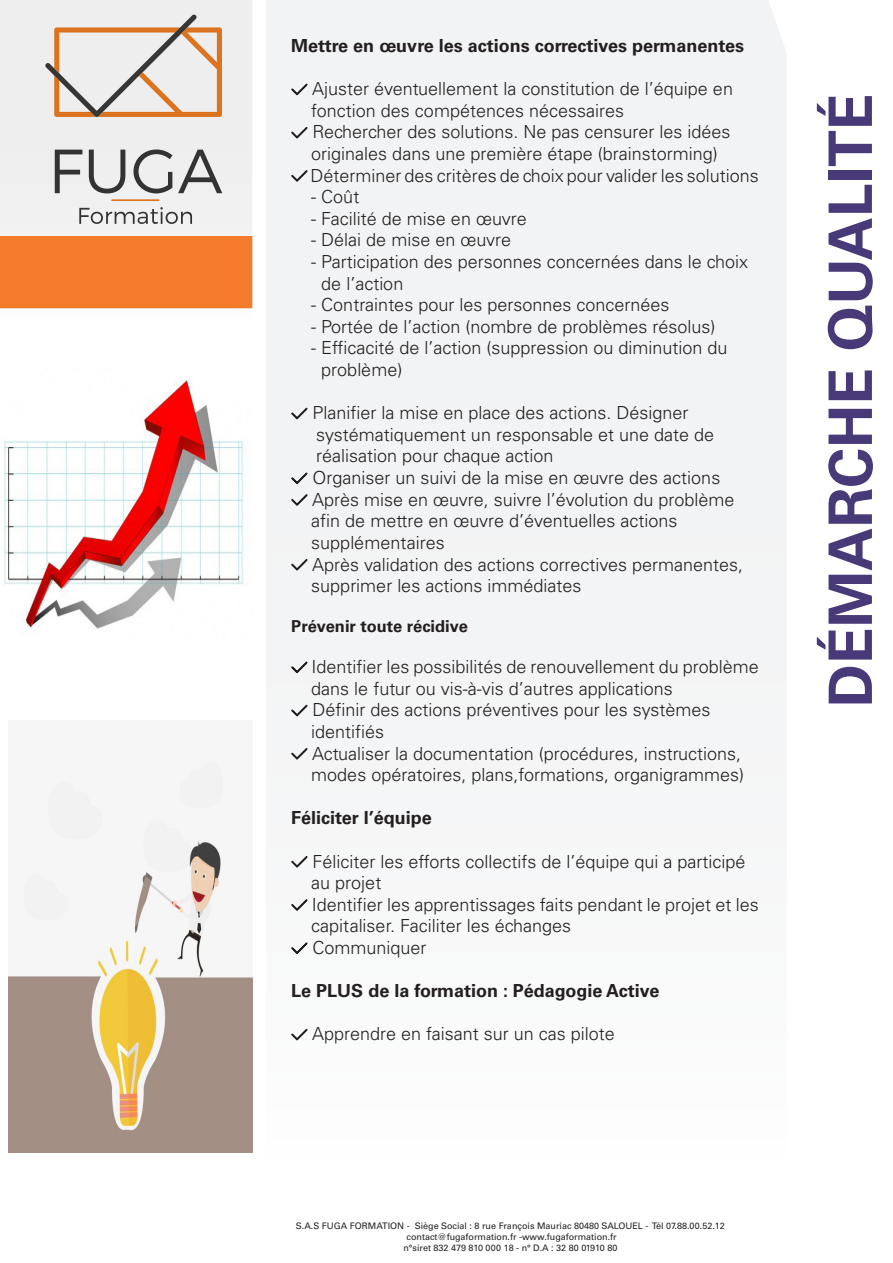
<style>
.page{position:relative;width:893px;height:1263px;background:#fff}
.page>*{position:absolute;margin:0;border:0;box-sizing:border-box;transform-origin:0 0}
.t1{font:700 60px "Univers";color:#483979}
.t2{font:300 18px "Univers";color:#231f20}
.t3{font:700 18px "Univers";color:#231f20}
.t4{font:700 16.5px "Univers";color:#231f20}
.t5{font:9px "Univers";color:#231f20}
</style>
<div class="page">
<div style="left:0;top:0;width:252px;height:309px;background:#eeeeef"></div>
<svg style="left:45px;top:14px;width:177px;height:103px;background:#dfcfc2"></svg>
<svg style="left:55px;top:150px;width:27px;height:43px"></svg>
<svg style="left:89px;top:150px;width:36px;height:43px"></svg>
<svg style="left:133px;top:149px;width:89px;height:44px"></svg>
<svg style="left:79px;top:207px;width:113px;height:17px"></svg>
<hr style="left:111px;top:199px;width:49px;height:2px;background:#db731f">
<div style="left:266px;top:0;width:520px;height:755px;background:#f2f3f4"></div>
<div style="left:0;top:236px;width:252px;height:72px;background:#f47a2c"></div>
<svg style="left:290px;top:82px;width:19px;height:16px"></svg>
<svg style="left:290px;top:126px;width:19px;height:15px"></svg>
<svg style="left:290px;top:169px;width:19px;height:15px"></svg>
<svg style="left:290px;top:406px;width:19px;height:16px"></svg>
<svg style="left:290px;top:471px;width:19px;height:16px"></svg>
<svg style="left:290px;top:493px;width:19px;height:15px"></svg>
<svg style="left:290px;top:558px;width:19px;height:15px"></svg>
<svg style="left:290px;top:660px;width:19px;height:16px"></svg>
<svg style="left:290px;top:703px;width:19px;height:16px"></svg>
<svg style="left:290px;top:747px;width:19px;height:13px"></svg>
<svg style="left:291px;top:855px;width:17px;height:13px"></svg>
<svg style="left:291px;top:899px;width:17px;height:12px"></svg>
<svg style="left:291px;top:942px;width:17px;height:12px"></svg>
<svg style="left:291px;top:1028px;width:17px;height:13px"></svg>
<img style="left:1px;top:378px;width:242px;height:251px">
<img style="left:9px;top:761px;width:243px;height:391px">
<p class="t3" style="left:291px;top:35px;width:454px">Mettre en œuvre les actions correctives permanentes</p>
<p class="t2" style="left:312px;top:78px;width:422px">Ajuster éventuellement la constitution de l’équipe en</p>
<p class="t2" style="left:311px;top:100px;width:314px">fonction des compétences nécessaires</p>
<p class="t2" style="left:313px;top:121px;width:419px">Rechercher des solutions. Ne pas censurer les idées</p>
<p class="t2" style="left:311px;top:143px;width:408px">originales dans une première étape (brainstorming)</p>
<p class="t2" style="left:311px;top:164px;width:450px">Déterminer des critères de choix pour valider les solutions</p>
<p class="t2" style="left:311px;top:186px;width:50px">- Coût</p>
<p class="t2" style="left:311px;top:208px;width:217px">- Facilité de mise en œuvre</p>
<p class="t2" style="left:311px;top:229px;width:201px">- Délai de mise en œuvre</p>
<p class="t2" style="left:311px;top:251px;width:438px">- Participation des personnes concernées dans le choix</p>
<p class="t2" style="left:321px;top:272px;width:84px">de l’action</p>
<p class="t2" style="left:311px;top:294px;width:360px">- Contraintes pour les personnes concernées</p>
<p class="t2" style="left:311px;top:316px;width:406px">- Portée de l’action (nombre de problèmes résolus)</p>
<p class="t2" style="left:311px;top:337px;width:418px">- Efficacité de l’action (suppression ou diminution du</p>
<p class="t2" style="left:321px;top:359px;width:83px">problème)</p>
<p class="t2" style="left:313px;top:402px;width:378px">Planifier la mise en place des actions. Désigner</p>
<p class="t2" style="left:316px;top:424px;width:399px">systématiquement un responsable et une date de</p>
<p class="t2" style="left:316px;top:445px;width:239px">réalisation pour chaque action</p>
<p class="t2" style="left:313px;top:467px;width:409px">Organiser un suivi de la mise en œuvre des actions</p>
<p class="t2" style="left:312px;top:488px;width:424px">Après mise en œuvre, suivre l’évolution du problème</p>
<p class="t2" style="left:311px;top:510px;width:368px">afin de mettre en œuvre d’éventuelles actions</p>
<p class="t2" style="left:311px;top:532px;width:135px">supplémentaires</p>
<p class="t2" style="left:312px;top:553px;width:433px">Après validation des actions correctives permanentes,</p>
<p class="t2" style="left:311px;top:575px;width:272px">supprimer les actions immédiates</p>
<p class="t4" style="left:291px;top:616px;width:178px">Prévenir toute récidive</p>
<p class="t2" style="left:311px;top:656px;width:449px">Identifier les possibilités de renouvellement du problème</p>
<p class="t2" style="left:311px;top:677px;width:363px">dans le futur ou vis-à-vis d’autres applications</p>
<p class="t2" style="left:313px;top:699px;width:400px">Définir des actions préventives pour les systèmes</p>
<p class="t2" style="left:311px;top:721px;width:75px">identifiés</p>
<p class="t2" style="left:312px;top:742px;width:431px">Actualiser la documentation (procédures, instructions,</p>
<p class="t2" style="left:311px;top:764px;width:434px">modes opératoires, plans,formations, organigrammes)</p>
<p class="t3" style="left:291px;top:807px;width:142px">Féliciter l’équipe</p>
<p class="t2" style="left:313px;top:850px;width:434px">Féliciter les efforts collectifs de l’équipe qui a participé</p>
<p class="t2" style="left:311px;top:872px;width:72px">au projet</p>
<p class="t2" style="left:312px;top:893px;width:448px">Identifier les apprentissages faits pendant le projet et les</p>
<p class="t2" style="left:311px;top:915px;width:261px">capitaliser. Faciliter les échanges</p>
<p class="t2" style="left:313px;top:937px;width:116px">Communiquer</p>
<p class="t3" style="left:291px;top:980px;width:370px">Le PLUS de la formation : Pédagogie Active</p>
<p class="t2" style="left:312px;top:1023px;width:304px">Apprendre en faisant sur un cas pilote</p>
<p class="t1" style="left:816px;top:707px;width:615px;rotate:-90deg">DÉMARCHE QUALITÉ</p>
<p class="t5" style="left:296px;top:1221px;width:430px">S.A.S FUGA FORMATION - Siège Social : 8 rue François Mauriac 80480 SALOUEL - Tél 07.88.00.52.12</p>
<p class="t5" style="left:407px;top:1231px;width:212px">contact@fugaformation.fr -www.fugaformation.fr</p>
<p class="t5" style="left:403px;top:1242px;width:215px">n°siret 832 479 810 000 18 - n° D.A : 32 80 01910 80</p>
</div>
